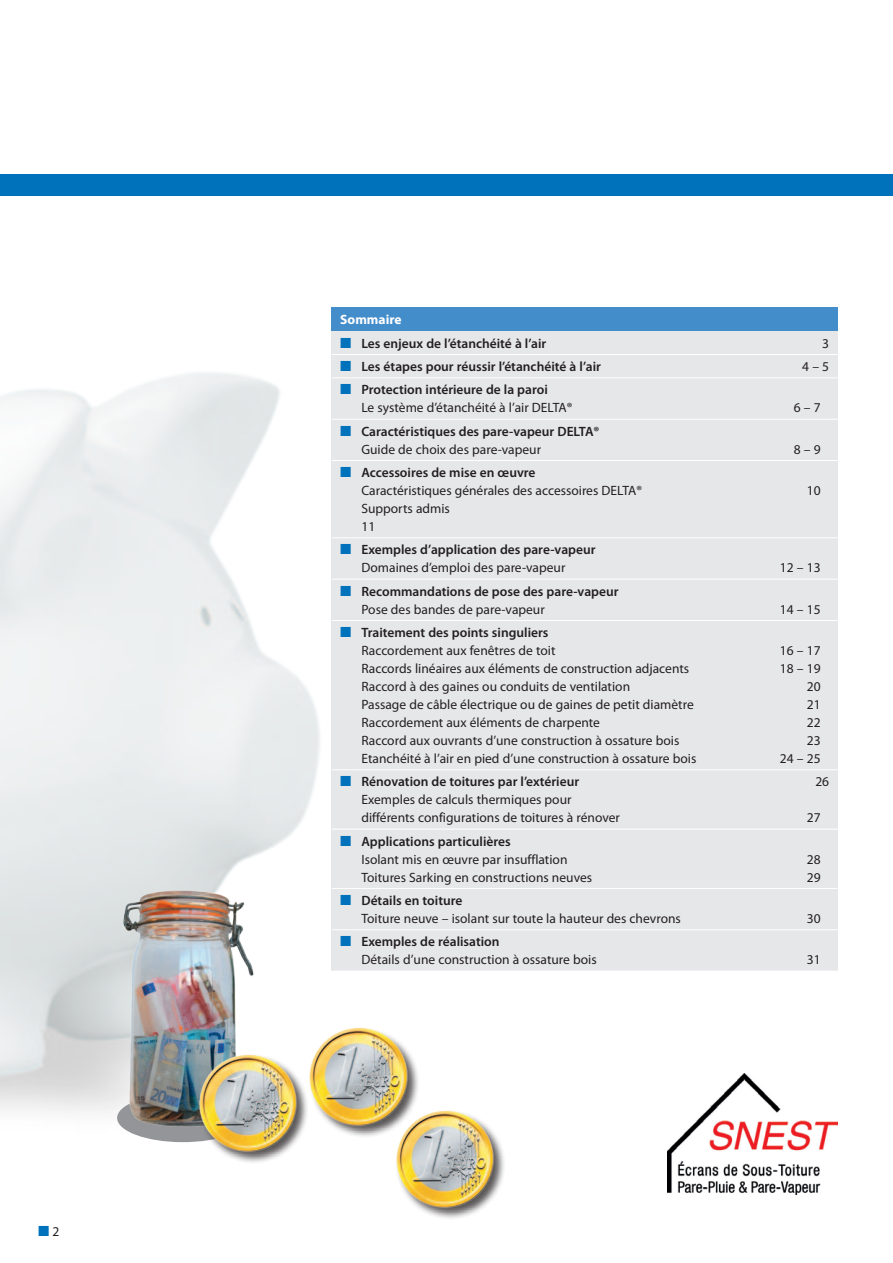
<style>
.page{position:relative;width:893px;height:1263px;background:#fff}
.page>*{position:absolute;margin:0;border:0;box-sizing:border-box;transform-origin:0 0}
.t1{font:13.5px/18px "Myriad Pro Doerken";color:#231f20}
.t2{font:600 13.5px/18px "Myriad Pro Doerken";color:#231f20}
.t3{font:700 13.5px "Myriad Pro Doerken";color:#fff}
.Seitenzahl_9_12_link{font:13.5px "Myriad Pro Doerken";color:#0072bc}
.s1{color:#231f20}
.s2{font-weight:400;color:#0072bc}
.s3{color:#0072bc}
.s4{font-weight:600}
.s5{font-weight:400}
</style>
<div class="page">
<div style="left:332px;top:307px;width:506px;height:663px;background:#e6e7e9"></div>
<img style="left:667px;top:1074px;width:171px;height:121px">
<div style="left:117px;top:1094px;width:131px;height:48px;background:#939598;border-radius:50%"></div>
<img style="left:72px;top:812px;width:234px;height:325px">
<div style="left:199px;top:1054px;width:110px;height:110px;background:#231f20;opacity:.75"></div>
<img style="left:198px;top:1052px;width:100px;height:101px">
<div style="left:309px;top:1027px;width:111px;height:111px;background:#231f20;opacity:.75"></div>
<img style="left:309px;top:1027px;width:99px;height:99px">
<div style="left:395px;top:1110px;width:111px;height:110px;background:#231f20;opacity:.75"></div>
<img style="left:395px;top:1108px;width:100px;height:101px">
<div style="left:0;top:174px;width:893px;height:22px;background:#0072bc"></div>
<div style="left:332px;top:307px;width:506px;height:24px;background:#448dcb"></div>
<hr style="left:332px;top:354px;width:506px;height:1px;background:#fff">
<hr style="left:332px;top:377px;width:506px;height:1px;background:#fff">
<hr style="left:332px;top:419px;width:506px;height:1px;background:#fff">
<hr style="left:332px;top:460px;width:506px;height:1px;background:#fff">
<hr style="left:332px;top:537px;width:506px;height:1px;background:#fff">
<hr style="left:332px;top:579px;width:506px;height:1px;background:#fff">
<hr style="left:332px;top:620px;width:506px;height:1px;background:#fff">
<hr style="left:332px;top:769px;width:506px;height:1px;background:#fff">
<hr style="left:332px;top:829px;width:506px;height:1px;background:#fff">
<hr style="left:332px;top:888px;width:506px;height:1px;background:#fff">
<hr style="left:332px;top:929px;width:506px;height:1px;background:#fff">
<p class="Seitenzahl_9_12_link" style="left:38px;top:1223px;width:23px">■ <span class="s1">2</span></p>
<p class="t3" style="left:340px;top:311px;width:63px">Sommaire</p>
<p class="t2" style="left:340px;top:334px;width:208px"><span class="s2">■</span> Les enjeux de l’étanchéité à l’air</p>
<p class="t1" style="left:822px;top:334px;width:8px">3</p>
<p class="t2" style="left:340px;top:357px;width:262px"><span class="s2">■</span> Les étapes pour réussir l’étanchéité à l’air</p>
<p class="t1" style="left:802px;top:357px;width:28px">4 – 5</p>
<p class="t1" style="left:361px;top:381px;width:212px;text-indent:-21px"><span class="s3">■</span> <span class="s4">Protection intérieure de la paroi<br></span>Le système d’étanchéité à l’air DELTA®</p>
<p class="t1" style="left:794px;top:399px;width:28px">6 – 7</p>
<p class="t2" style="left:361px;top:422px;width:240px;text-indent:-21px"><span class="s2">■</span> Caractéristiques des pare-vapeur DELTA®<br><span class="s5">Guide de choix des pare-vapeur</span></p>
<p class="t1" style="left:361px;top:463px;width:282px;text-indent:-21px"><span class="s3">■</span> <span class="s4">Accessoires de mise en œuvre<br></span>Caractéristiques générales des accessoires DELTA®</p>
<p class="t1" style="left:361px;top:499px;width:90px">Supports admis<br>11</p>
<p class="t2" style="left:361px;top:540px;width:236px;text-indent:-21px"><span class="s2">■</span> Exemples d’application des pare-vapeur<br><span class="s5">Domaines d’emploi des pare-vapeur</span></p>
<p class="t2" style="left:361px;top:582px;width:259px;text-indent:-21px"><span class="s2">■</span> Recommandations de pose des pare-vapeur<br><span class="s5">Pose des bandes de pare-vapeur</span></p>
<p class="t2" style="left:361px;top:623px;width:196px;text-indent:-21px"><span class="s2">■</span> Traitement des points singuliers<br><span class="s5">Raccordement aux fenêtres de toit</span></p>
<p class="t1" style="left:794px;top:440px;width:28px">8 – 9</p>
<p class="t1" style="left:807px;top:481px;width:15px">10</p>
<p class="t1" style="left:780px;top:559px;width:42px">12 – 13</p>
<p class="t1" style="left:780px;top:600px;width:42px">14 – 15</p>
<p class="t1" style="left:780px;top:641px;width:42px">16 – 17</p>
<p class="t1" style="left:361px;top:659px;width:329px">Raccords linéaires aux éléments de construction adjacents</p>
<p class="t1" style="left:780px;top:659px;width:42px">18 – 19</p>
<p class="t1" style="left:361px;top:677px;width:270px">Raccord à des gaines ou conduits de ventilation</p>
<p class="t1" style="left:807px;top:677px;width:15px">20</p>
<p class="t1" style="left:361px;top:695px;width:334px">Passage de câble électrique ou de gaines de petit diamètre</p>
<p class="t1" style="left:807px;top:695px;width:15px">21</p>
<p class="t1" style="left:361px;top:713px;width:240px">Raccordement aux éléments de charpente</p>
<p class="t1" style="left:807px;top:713px;width:15px">22</p>
<p class="t1" style="left:361px;top:731px;width:319px">Raccord aux ouvrants d’une construction à ossature bois</p>
<p class="t1" style="left:807px;top:731px;width:15px">23</p>
<p class="t1" style="left:361px;top:749px;width:336px">Etanchéité à l’air en pied d’une construction à ossature bois</p>
<p class="t1" style="left:780px;top:749px;width:42px">24 – 25</p>
<p class="t2" style="left:340px;top:772px;width:240px"><span class="s2">■</span> Rénovation de toitures par l’extérieur</p>
<p class="t1" style="left:815px;top:773px;width:15px">26</p>
<p class="t1" style="left:361px;top:791px;width:260px">Exemples de calculs thermiques pour différents configurations de toitures à rénover</p>
<p class="t1" style="left:807px;top:809px;width:15px">27</p>
<p class="t1" style="left:361px;top:832px;width:208px;text-indent:-21px"><span class="s3">■</span> <span class="s4">Applications particulières<br></span>Isolant mis en œuvre par insufflation</p>
<p class="t1" style="left:807px;top:850px;width:15px">28</p>
<p class="t1" style="left:361px;top:868px;width:232px">Toitures Sarking en constructions neuves</p>
<p class="t1" style="left:807px;top:868px;width:15px">29</p>
<p class="t1" style="left:361px;top:891px;width:321px;text-indent:-21px"><span class="s3">■</span> <span class="s4">Détails en toiture<br></span>Toiture neuve – isolant sur toute la hauteur des chevrons</p>
<p class="t1" style="left:807px;top:909px;width:15px">30</p>
<p class="t1" style="left:361px;top:932px;width:237px;text-indent:-21px"><span class="s3">■</span> <span class="s4">Exemples de réalisation<br></span>Détails d’une construction à ossature bois</p>
<p class="t1" style="left:807px;top:950px;width:15px">31</p>
</div>
